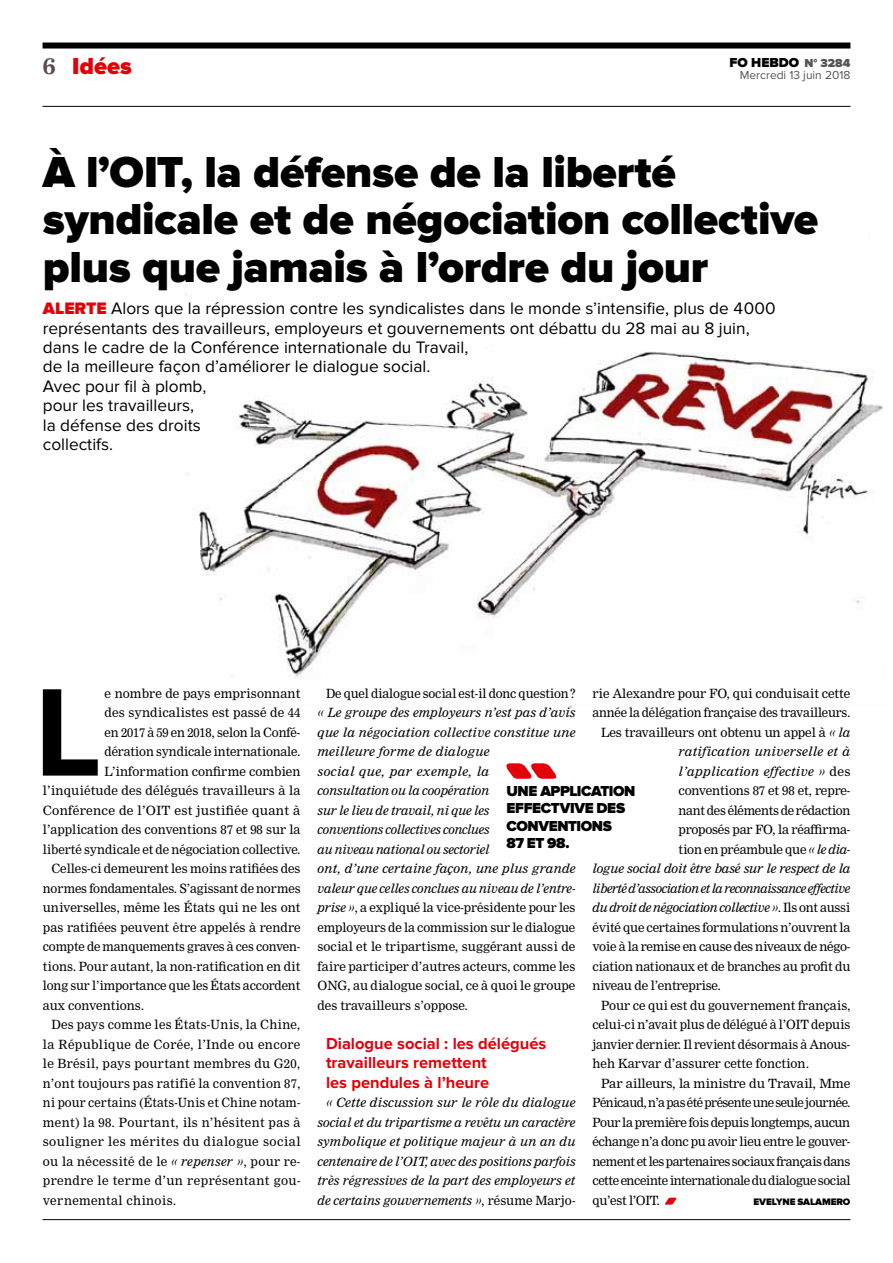
<style>
.page{position:relative;width:893px;height:1263px;background:#fff}
.page>*{position:absolute;margin:0;border:0;box-sizing:border-box;transform-origin:0 0}
.t1{font:700 129.45px "Proxima Nova";color:#000}
.t2{font:900 45px/47.2px "Proxima Nova";letter-spacing:-.005em;color:#000}
.t3{font:900 24px "Proxima Nova";color:#e30008}
.t4{font:17.25px/19.5px "Proxima Nova";color:#000}
.t5{font:700 16.5px/19.5px "Proxima Nova";color:#e30008}
.t6{font:900 15px/17.2px "Proxima Nova";letter-spacing:-.025em;color:#000}
.t7{font:900 13.5px "Proxima Nova";color:#000}
.t8{font:12.45px "Nimrod";letter-spacing:-.01em;color:#000}
.t9{font:italic 12.45px/19.5px "Nimrod";letter-spacing:-.005em;color:#000}
.t10{font:12.45px "Nimrod";letter-spacing:.025em;color:#000}
.t11{font:12.45px "Nimrod";letter-spacing:.02em;color:#000}
.t12{font:12.45px "Nimrod";letter-spacing:.03em;color:#000}
.t13{font:12.45px "Nimrod";letter-spacing:-.035em;color:#000}
.t14{font:12.45px "Nimrod";letter-spacing:-.03em;color:#000}
.t15{font:italic 12.45px "Nimrod";letter-spacing:.02em;color:#000}
.t16{font:italic 12.45px "Nimrod";letter-spacing:-.035em;color:#000}
.t17{font:italic 12.45px "Nimrod";letter-spacing:-.025em;color:#000}
.t18{font:12.45px "Nimrod";letter-spacing:-.04em;color:#000}
.t19{font:12px "Proxima Nova";color:#565555}
.t20{font:900 12px "Proxima Nova";color:#565555}
.t21{font:900 9.75px "Proxima Nova";letter-spacing:-.01em;color:#000}
.s1{font-family:"Nimrod";font-weight:700;font-size:22.5px;color:#5d4b53}
.s2{font-weight:900;color:#e30008}
.s3{font-style:italic}
.s4{font-style:normal}
</style>
<div class="page">
<img style="left:183px;top:243px;width:700px;height:467px">
<hr style="left:43px;top:1219px;width:807px;height:1px;background:#000">
<div style="left:43px;top:43px;width:807px;height:6px;background:#000"></div>
<hr style="left:43px;top:106px;width:807px;height:1px;background:#000">
<svg style="left:665px;top:1198px;width:12px;height:7px"></svg>
<svg style="left:506px;top:763px;width:51px;height:16px"></svg>
<h3 class="t3" style="left:43px;top:52px;width:91px"><span class="s1">6</span> Idées</h3>
<p class="t7" style="left:729px;top:55px;width:51px">FO HEBDO</p>
<p class="t20" style="left:804px;top:56px;width:47px">N° 3284</p>
<p class="t19" style="left:740px;top:68px;width:112px">Mercredi 13 juin 2018</p>
<h2 class="t2" style="left:43px;top:150px;width:777px">À l’OIT, la défense de la liberté syndicale et de négociation collective plus que jamais à l’ordre du jour</h2>
<p class="t4" style="left:43px;top:299px;width:734px"><span class="s2">alerte</span> Alors que la répression contre les syndicalistes dans le monde s’intensifie, plus de 4 000 représentants des travailleurs, employeurs et gouvernements ont débattu du 28 mai au 8 juin, dans le cadre de la Conférence internationale du Travail,<br>de la meilleure façon d’améliorer le dialogue social.<br>Avec pour fil à plomb,<br>pour les travailleurs,<br>la défense des droits<br>collectifs.</p>
<h1 class="t1" style="left:34px;top:658px;width:69px">L</h1>
<p class="t8" style="left:105px;top:686px;width:197px">e nombre de pays emprisonnant</p>
<p class="t8" style="left:105px;top:705px;width:197px">des syndicalistes est passé de 44</p>
<p class="t8" style="left:105px;top:725px;width:197px">en 2017 à 59 en 2018, selon la Confé-</p>
<p class="t8" style="left:105px;top:744px;width:197px">dération syndicale internationale.</p>
<p class="t8" style="left:105px;top:764px;width:197px">L’information confirme combien</p>
<p class="t8" style="left:43px;top:783px;width:259px">l’inquiétude des délégués travailleurs à la</p>
<p class="t11" style="left:43px;top:803px;width:259px">Conférence de l’OIT est justifiée quant à</p>
<p class="t8" style="left:43px;top:822px;width:259px">l’application des conventions 87 et 98 sur la</p>
<p class="t8" style="left:43px;top:842px;width:259px">liberté syndicale et de négociation collective.</p>
<p class="t8" style="left:51px;top:861px;width:251px">Celles-ci demeurent les moins ratifiées des</p>
<p class="t8" style="left:43px;top:881px;width:259px">normes fondamentales. S’agissant de normes</p>
<p class="t8" style="left:43px;top:900px;width:259px">universelles, même les États qui ne les ont</p>
<p class="t8" style="left:43px;top:920px;width:259px">pas ratifiées peuvent être appelés à rendre</p>
<p class="t8" style="left:43px;top:939px;width:259px">compte de manquements graves à ces conven-</p>
<p class="t8" style="left:43px;top:959px;width:259px">tions. Pour autant, la non-ratification en dit</p>
<p class="t8" style="left:43px;top:978px;width:259px">long sur l’importance que les États accordent</p>
<p class="t8" style="left:43px;top:998px;width:103px">aux conventions.</p>
<p class="t11" style="left:51px;top:1017px;width:251px">Des pays comme les États-Unis, la Chine,</p>
<p class="t12" style="left:43px;top:1037px;width:259px">la République de Corée, l’Inde ou encore</p>
<p class="t10" style="left:43px;top:1056px;width:259px">le Brésil, pays pourtant membres du G20,</p>
<p class="t11" style="left:43px;top:1076px;width:259px">n’ont toujours pas ratifié la convention 87,</p>
<p class="t8" style="left:43px;top:1095px;width:259px">ni pour certains (États-Unis et Chine notam-</p>
<p class="t10" style="left:43px;top:1115px;width:259px">ment) la 98. Pourtant, ils n’hésitent pas à</p>
<p class="t12" style="left:43px;top:1134px;width:259px">souligner les mérites du dialogue social</p>
<p class="t10" style="left:43px;top:1154px;width:259px">ou la nécessité de le <span class="s3">« repenser »</span>, pour re-</p>
<p class="t12" style="left:43px;top:1173px;width:259px">prendre le terme d’un représentant gou-</p>
<p class="t10" style="left:43px;top:1193px;width:135px">vernemental chinois.</p>
<p class="t8" style="left:592px;top:686px;width:259px">rie Alexandre pour FO, qui conduisait cette</p>
<p class="t8" style="left:592px;top:705px;width:259px">année la délégation française des travailleurs.</p>
<p class="t8" style="left:601px;top:725px;width:251px">Les travailleurs ont obtenu un appel à <span class="s3">« la</span></p>
<p class="t15" style="left:679px;top:744px;width:173px">ratification universelle et à</p>
<p class="t15" style="left:679px;top:764px;width:173px">l’application effective » <span class="s4">des</span></p>
<p class="t8" style="left:679px;top:783px;width:173px">conventions 87 et 98 et, repre-</p>
<p class="t8" style="left:679px;top:803px;width:173px">nant des éléments de rédaction</p>
<p class="t8" style="left:679px;top:822px;width:173px">proposés par FO, la réaffirma-</p>
<p class="t8" style="left:679px;top:842px;width:173px">tion en préambule que <span class="s3">« le dia-</span></p>
<p class="t9" style="left:592px;top:859px;width:260px">logue social doit être basé sur le respect de la</p>
<p class="t16" style="left:592px;top:881px;width:259px">liberté d’association et la reconnaissance effective</p>
<p class="t17" style="left:592px;top:900px;width:259px">du droit de négociation collective »<span class="s4">. Ils ont aussi</span></p>
<p class="t8" style="left:592px;top:920px;width:259px">évité que certaines formulations n’ouvrent la</p>
<p class="t8" style="left:592px;top:939px;width:259px">voie à la remise en cause des niveaux de négo-</p>
<p class="t8" style="left:592px;top:959px;width:259px">ciation nationaux et de branches au profit du</p>
<p class="t8" style="left:592px;top:978px;width:130px">niveau de l’entreprise.</p>
<p class="t8" style="left:601px;top:998px;width:251px">Pour ce qui est du gouvernement français,</p>
<p class="t8" style="left:592px;top:1017px;width:259px">celui-ci n’avait plus de délégué à l’OIT depuis</p>
<p class="t8" style="left:592px;top:1037px;width:259px">janvier dernier. Il revient désormais à Anous-</p>
<p class="t8" style="left:592px;top:1056px;width:218px">heh Karvar d’assurer cette fonction.</p>
<p class="t8" style="left:601px;top:1076px;width:251px">Par ailleurs, la ministre du Travail, Mme</p>
<p class="t18" style="left:592px;top:1095px;width:260px">Pénicaud, n’a pas été présente une seule journée.</p>
<p class="t14" style="left:592px;top:1115px;width:259px">Pour la première fois depuis longtemps, aucun</p>
<p class="t14" style="left:592px;top:1134px;width:259px">échange n’a donc pu avoir lieu entre le gouver-</p>
<p class="t13" style="left:592px;top:1154px;width:259px">nement et les partenaires sociaux français dans</p>
<p class="t13" style="left:592px;top:1173px;width:259px">cette enceinte internationale du dialogue social</p>
<p class="t8" style="left:592px;top:1193px;width:69px">qu’est l’OIT.</p>
<p class="t21" style="left:753px;top:1196px;width:98px">Evelyne Salamero</p>
<p class="t8" style="left:326px;top:686px;width:251px">De quel dialogue social est-il donc question?</p>
<p class="t9" style="left:317px;top:703px;width:260px">« Le groupe des employeurs n’est pas d’avis que la négociation collective constitue une meilleure forme de dialogue<br>social que, par exemple, la<br>consultation ou la coopération<br>sur le lieu de travail, ni que les<br>conventions collectives conclues<br>au niveau national ou sectoriel<br>ont, d’une certaine façon, une plus grande valeur que celles conclues au niveau de l’entre&shy;prise »<span class="s4">, a expliqué la vice-présidente pour les employeurs de la commission sur le dialogue social et le tripartisme, suggérant aussi de faire participer d’autres acteurs, comme les ONG, au dialogue social, ce à quoi le groupe des travailleurs s’oppose.</span></p>
<h3 class="t5" style="left:326px;top:1034px;width:222px">Dialogue social : les délégués travailleurs remettent<br>les pendules à l’heure</h3>
<p class="t9" style="left:317px;top:1093px;width:260px;text-align:justify;text-indent:9px">« Cette discussion sur le rôle du dialogue social et du tripartisme a revêtu un caractère symbolique et politique majeur à un an du centenaire de l’OIT, avec des positions parfois très régressives de la part des employeurs et de certains gouvernements »<span class="s4">, résume Marjo-</span></p>
<p class="t6" style="left:506px;top:783px;width:131px">une application effectvive des conventions<br>87 et 98.</p>
</div>
